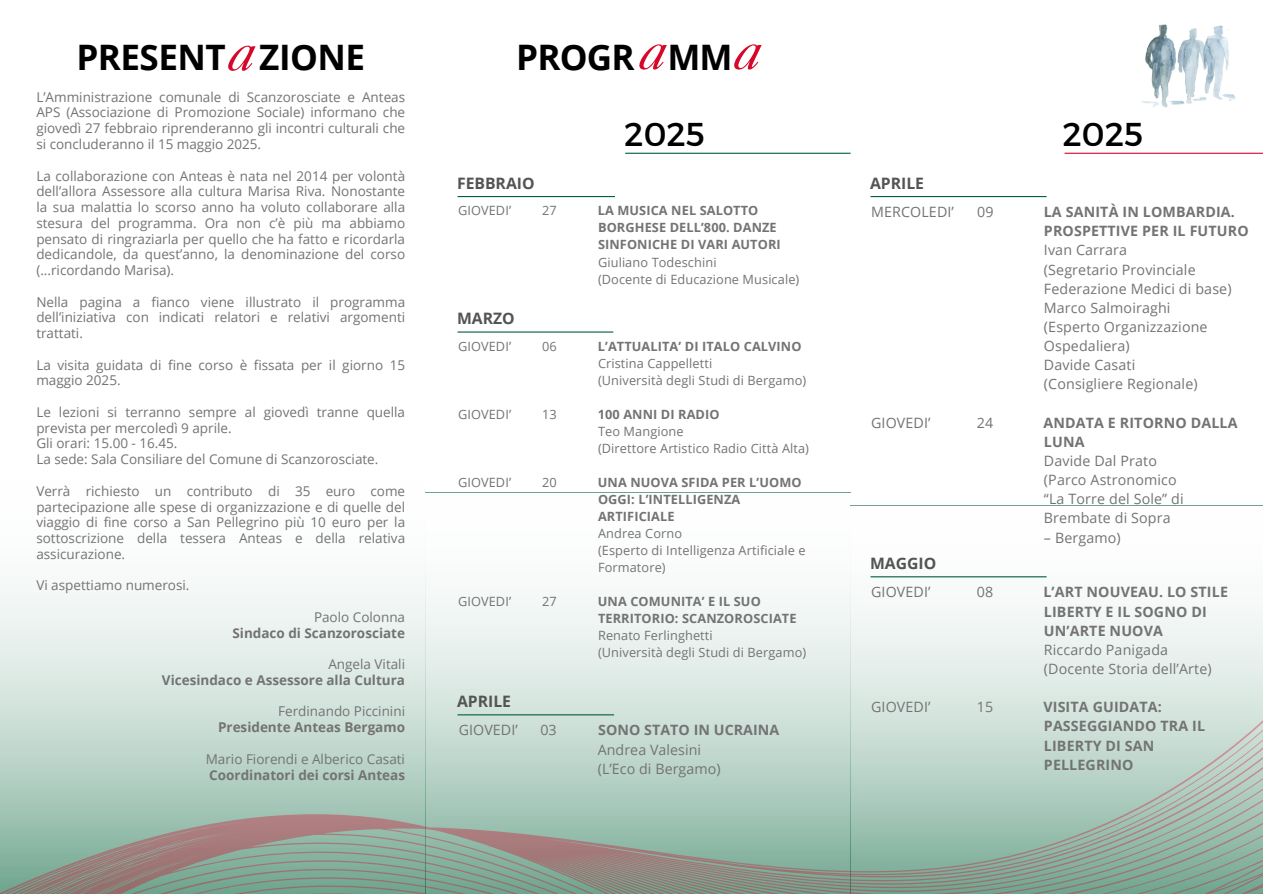
<style>
.page{position:relative;width:1263px;height:894px;background:#fff}
.page>*{position:absolute;margin:0;border:0;box-sizing:border-box;transform-origin:0 0}
.t1{font:italic 55.5px "Caslon 540 LT Std";color:#d7072a}
.t2{font:italic 55.35px "Caslon 540 LT Std";color:#d7072a}
.t3{font:700 35.1px "Open Sans";letter-spacing:-.015em;color:#000}
.t4{font:33px "Montserrat";color:#000}
.t5{font:700 15.75px "Open Sans";color:#545454}
.t6{font:14.25px/19.2px "Open Sans";letter-spacing:.01em;color:#737373}
.t7{font:700 14.25px/19.2px "Open Sans";letter-spacing:.01em;color:#737373}
.t8{font:13.5px/15.8px "Open Sans";color:#737373;text-align:justify}
.t9{font:700 13.5px "Open Sans";color:#737373}
.t10{font:12.75px "Open Sans";letter-spacing:.01em;color:#737373}
.t11{font:700 12.75px "Open Sans";letter-spacing:.01em;color:#737373}
.s1{font-weight:400}
.s2{font-weight:700}
</style>
<div class="page">
<hr style="left:1064px;top:153px;width:199px;height:1px;background:#d7072a">
<hr style="left:625px;top:153px;width:226px;height:1px;background:#026139">
<svg style="left:0;top:492px;width:1263px;height:401px"></svg>
<hr style="left:457px;top:196px;width:158px;height:1px;background:#026139">
<hr style="left:457px;top:331px;width:156px;height:1px;background:#026139">
<hr style="left:870px;top:196px;width:176px;height:1px;background:#026139">
<img style="left:1142px;top:25px;width:93px;height:82px">
<hr style="left:870px;top:576px;width:176px;height:1px;background:#026139">
<hr style="left:457px;top:714px;width:157px;height:1px;background:#026139">
<p class="t3" style="left:77px;top:32px;width:151px">PRESENT</p>
<p class="t2" style="left:228px;top:31px;width:29px">a</p>
<p class="t3" style="left:259px;top:32px;width:107px">ZIONE</p>
<p class="t3" style="left:516px;top:32px;width:120px">PROGR</p>
<p class="t1" style="left:639px;top:30px;width:29px">a</p>
<p class="t3" style="left:667px;top:32px;width:67px">MM</p>
<p class="t1" style="left:734px;top:30px;width:29px">a</p>
<p class="t8" style="left:36px;top:88px;width:370px">L’Amministrazione comunale di Scanzorosciate e Anteas APS (Associazione di Promozione Sociale) informano che giovedì 27 febbraio riprenderanno gli incontri culturali che si concluderanno il 15 maggio 2025.</p>
<p class="t8" style="left:36px;top:167px;width:370px">La collaborazione con Anteas è nata nel 2014 per volontà dell’allora Assessore alla cultura Marisa Riva. Nonostante la sua malattia lo scorso anno ha voluto collaborare alla stesura del programma. Ora non c’è più ma abbiamo pensato di ringraziarla per quello che ha fatto e ricordarla dedicandole, da quest’anno, la denominazione del corso (...ricordando Marisa).</p>
<p class="t8" style="left:36px;top:293px;width:370px">Nella pagina a fianco viene illustrato il programma dell’iniziativa con indicati relatori e relativi argomenti trattati.</p>
<h1 class="t8" style="left:36px;top:356px;width:370px">La visita guidata di fine corso è fissata per il giorno 15 maggio 2025.</h1>
<p class="t8" style="left:36px;top:403px;width:370px">Le lezioni si terranno sempre al giovedì tranne quella prevista per mercoledì 9 aprile.</p>
<h1 class="t8" style="left:36px;top:435px;width:143px">Gli orari: 15.00 - 16.45.</h1>
<p class="t8" style="left:36px;top:451px;width:344px">La sede: Sala Consiliare del Comune di Scanzorosciate.</p>
<p class="t8" style="left:36px;top:482px;width:370px">Verrà richiesto un contributo di 35 euro come partecipazione alle spese di organizzazione e di quelle del viaggio di fine corso a San Pellegrino più 10 euro per la sottoscrizione della tessera Anteas e della relativa assicurazione.</p>
<p class="t8" style="left:36px;top:577px;width:155px">Vi aspettiamo numerosi.</p>
<p class="t8" style="left:314px;top:608px;width:93px">Paolo Colonna</p>
<p class="t9" style="left:232px;top:623px;width:174px">Sindaco di Scanzorosciate</p>
<p class="t8" style="left:328px;top:655px;width:78px">Angela Vitali</p>
<p class="t9" style="left:162px;top:670px;width:245px">Vicesindaco e Assessore alla Cultura</p>
<p class="t8" style="left:278px;top:703px;width:128px">Ferdinando Piccinini</p>
<p class="t9" style="left:218px;top:717px;width:188px">Presidente Anteas Bergamo</p>
<p class="t8" style="left:206px;top:750px;width:201px">Mario Fiorendi e Alberico Casati</p>
<p class="t9" style="left:209px;top:764px;width:197px">Coordinatori dei corsi Anteas</p>
<p class="t4" style="left:624px;top:113px;width:82px">2025</p>
<p class="t4" style="left:1062px;top:113px;width:82px">2025</p>
<h2 class="t5" style="left:457px;top:172px;width:79px">FEBBRAIO</h2>
<p class="t10" style="left:458px;top:202px;width:55px">GIOVEDI’</p>
<p class="t10" style="left:542px;top:202px;width:16px">27</p>
<p class="t11" style="left:598px;top:202px;width:162px">LA MUSICA NEL SALOTTO</p>
<p class="t11" style="left:598px;top:219px;width:180px">BORGHESE DELL’800. DANZE</p>
<p class="t11" style="left:598px;top:236px;width:184px">SINFONICHE DI VARI AUTORI</p>
<p class="t10" style="left:598px;top:253px;width:120px">Giuliano Todeschini</p>
<p class="t10" style="left:598px;top:270px;width:203px">(Docente di Educazione Musicale)</p>
<p class="t5" style="left:457px;top:307px;width:59px">MARZO</p>
<h2 class="t10" style="left:458px;top:337px;width:55px">GIOVEDI’</h2>
<h2 class="t10" style="left:542px;top:337px;width:16px">06</h2>
<h2 class="t11" style="left:598px;top:337px;width:205px">L’ATTUALITA’ DI ITALO CALVINO</h2>
<p class="t10" style="left:598px;top:354px;width:116px">Cristina Cappelletti</p>
<p class="t10" style="left:598px;top:371px;width:210px">(Università degli Studi di Bergamo)</p>
<h3 class="t10" style="left:458px;top:405px;width:55px">GIOVEDI’</h3>
<h3 class="t10" style="left:542px;top:405px;width:16px">13</h3>
<h3 class="t11" style="left:598px;top:405px;width:123px">100 ANNI DI RADIO</h3>
<p class="t10" style="left:598px;top:422px;width:87px">Teo Mangione</p>
<p class="t10" style="left:598px;top:439px;width:213px">(Direttore Artistico Radio Città Alta)</p>
<p class="t10" style="left:458px;top:473px;width:55px">GIOVEDI’</p>
<p class="t10" style="left:542px;top:473px;width:16px">20</p>
<p class="t11" style="left:598px;top:473px;width:205px">UNA NUOVA SFIDA PER L’UOMO</p>
<p class="t11" style="left:598px;top:490px;width:144px">OGGI: L’INTELLIGENZA</p>
<p class="t11" style="left:598px;top:507px;width:78px">ARTIFICIALE</p>
<p class="t10" style="left:598px;top:524px;width:86px">Andrea Corno</p>
<h3 class="t10" style="left:598px;top:541px;width:209px">(Esperto di Intelligenza Artificiale e</h3>
<p class="t10" style="left:598px;top:558px;width:69px">Formatore)</p>
<h5 class="t10" style="left:458px;top:592px;width:55px">GIOVEDI’</h5>
<h5 class="t10" style="left:542px;top:592px;width:16px">27</h5>
<h5 class="t11" style="left:598px;top:592px;width:165px">UNA COMUNITA’ E IL SUO</h5>
<h5 class="t11" style="left:598px;top:609px;width:200px">TERRITORIO: SCANZOROSCIATE</h5>
<h3 class="t10" style="left:598px;top:626px;width:116px">Renato Ferlinghetti</h3>
<p class="t10" style="left:598px;top:643px;width:210px">(Università degli Studi di Bergamo)</p>
<p class="t5" style="left:457px;top:690px;width:56px">APRILE</p>
<p class="t6" style="left:459px;top:720px;width:60px">GIOVEDI’</p>
<p class="t6" style="left:540px;top:720px;width:18px">03</p>
<p class="t7" style="left:598px;top:720px;width:183px">SONO STATO IN UCRAINA<br><span class="s1">Andrea Valesini</span></p>
<p class="t6" style="left:598px;top:758px;width:124px">(L’Eco di Bergamo)</p>
<p class="t5" style="left:870px;top:172px;width:56px">APRILE</p>
<p class="t6" style="left:871px;top:202px;width:84px">MERCOLEDI’</p>
<p class="t6" style="left:977px;top:202px;width:18px">09</p>
<p class="t6" style="left:1044px;top:202px;width:206px"><span class="s2">LA SANITÀ IN LOMBARDIA.<br>PROSPETTIVE PER IL FUTURO<br></span>Ivan Carrara<br>(Segretario Provinciale<br>Federazione Medici di base)<br>Marco Salmoiraghi<br>(Esperto Organizzazione</p>
<p class="t6" style="left:1044px;top:336px;width:155px">Ospedaliera)<br>Davide Casati (Consigliere Regionale)</p>
<p class="t6" style="left:871px;top:412px;width:61px">GIOVEDI’</p>
<p class="t6" style="left:977px;top:412px;width:18px">24</p>
<p class="t6" style="left:1043px;top:412px;width:196px"><span class="s2">ANDATA E RITORNO DALLA<br>LUNA<br></span>Davide Dal Prato<br>(Parco Astronomico</p>
<p class="t6" style="left:1044px;top:489px;width:141px">“La Torre del Sole” di<br>Brembate di Sopra</p>
<p class="t6" style="left:1044px;top:527px;width:78px">– Bergamo)</p>
<p class="t5" style="left:870px;top:552px;width:68px">MAGGIO</p>
<p class="t6" style="left:871px;top:582px;width:61px">GIOVEDI’</p>
<p class="t6" style="left:977px;top:582px;width:18px">08</p>
<p class="t7" style="left:1043px;top:582px;width:186px">L’ART NOUVEAU. LO STILE<br>LIBERTY E IL SOGNO DI<br>UN’ARTE NUOVA</p>
<p class="t6" style="left:1044px;top:639px;width:169px">Riccardo Panigada (Docente Storia dell’Arte)</p>
<p class="t6" style="left:871px;top:697px;width:61px">GIOVEDI’</p>
<p class="t6" style="left:977px;top:697px;width:18px">15</p>
<p class="t7" style="left:1043px;top:697px;width:163px">VISITA GUIDATA:<br>PASSEGGIANDO TRA IL</p>
<p class="t7" style="left:1044px;top:735px;width:112px">LIBERTY DI SAN<br>PELLEGRINO</p>
</div>
